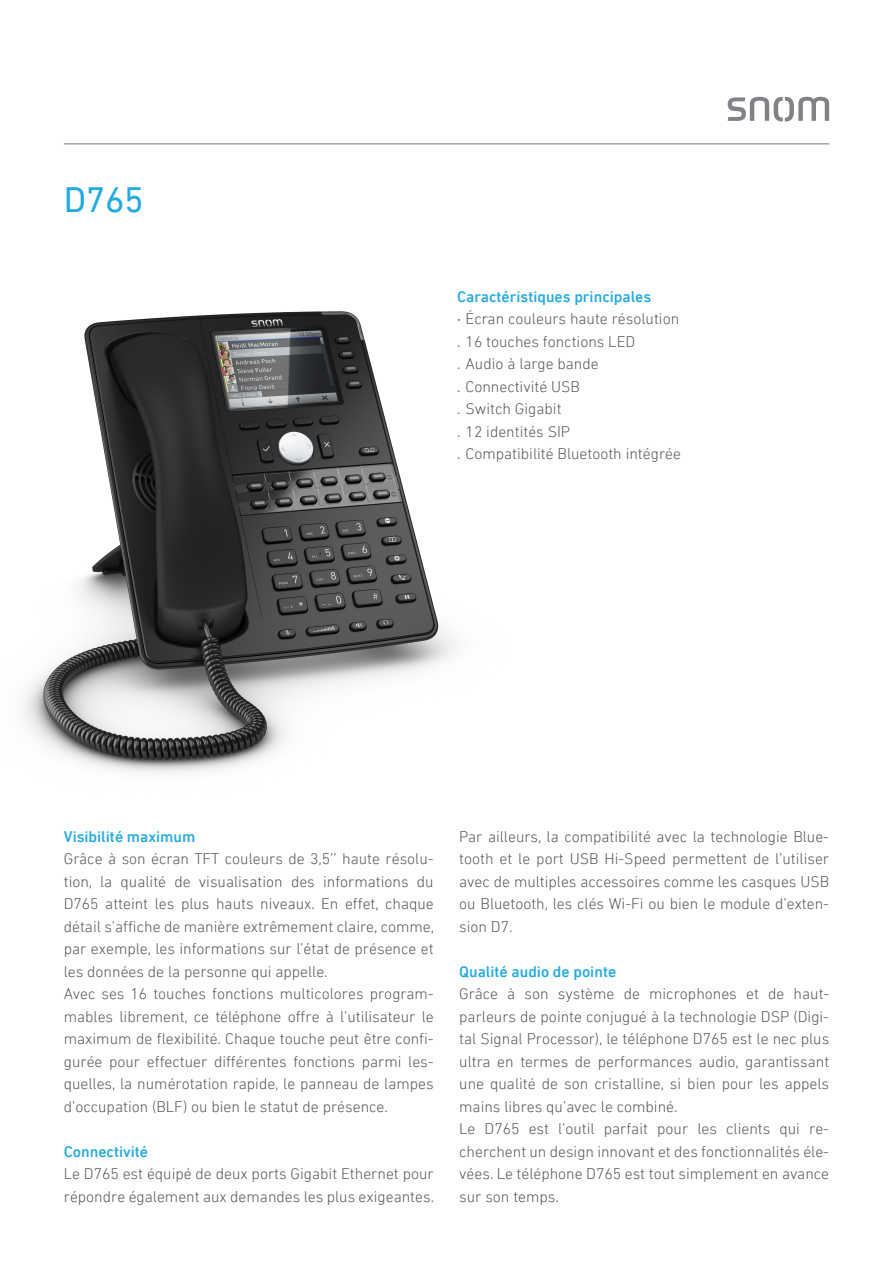
<style>
.page{position:relative;width:893px;height:1263px;background:#fff}
.page>*{position:absolute;margin:0;border:0;box-sizing:border-box;transform-origin:0 0}
.t1{font:36px "DIN Next LT Pro";color:#24aae1}
.Textkörper{font:300 15.75px/22.5px "DIN Next LT Pro";color:#57585a;text-align:justify}
.Textkörper-2{font:500 15.75px "DIN Next LT Pro";color:#24aae1}
.s1{font-weight:400}
</style>
<div class="page">
<hr style="left:64px;top:143px;width:765px;height:1px;background:#808285">
<img style="left:23px;top:311px;width:432px;height:462px">
<svg style="left:728px;top:97px;width:101px;height:25px"></svg>
<p class="t1" style="left:64px;top:178px;width:81px">D765</p>
<p class="Textkörper-2" style="left:457px;top:287px;width:196px">Caractéristiques principales</p>
<p class="Textkörper" style="left:457px;top:307px;width:224px"><span class="s1">·</span> Écran couleurs haute résolution</p>
<p class="Textkörper" style="left:457px;top:330px;width:180px">. 16 touches fonctions LED</p>
<p class="Textkörper" style="left:457px;top:352px;width:143px">. Audio à large bande</p>
<p class="Textkörper" style="left:457px;top:375px;width:124px">. Connectivité USB</p>
<p class="Textkörper" style="left:457px;top:397px;width:106px">. Switch Gigabit</p>
<p class="Textkörper" style="left:457px;top:420px;width:115px">. 12 identités SIP</p>
<p class="Textkörper" style="left:457px;top:442px;width:225px">. Compatibilité Bluetooth intégrée</p>
<p class="Textkörper-2" style="left:64px;top:827px;width:133px">Visibilité maximum</p>
<p class="Textkörper" style="left:64px;top:847px;width:372px">Grâce à son écran TFT couleurs de 3,5’’ haute résolu&shy;tion, la qualité de visualisation des informations du D765 atteint les plus hauts niveaux. En effet, chaque détail s’affiche de manière extrêmement claire, comme, par exemple, les informations sur l’état de présence et les données de la personne qui appelle.</p>
<p class="Textkörper" style="left:64px;top:982px;width:371px">Avec ses 16 touches fonctions multicolores program&shy;mables librement, ce téléphone offre à l’utilisateur le maximum de flexibilité. Chaque touche peut être confi&shy;gurée pour effectuer différentes fonctions parmi les&shy;quelles, la numérotation rapide, le panneau de lampes d’occupation (BLF) ou bien le statut de présence.</p>
<p class="Textkörper-2" style="left:64px;top:1142px;width:86px">Connectivité</p>
<p class="Textkörper" style="left:64px;top:1162px;width:372px">Le D765 est équipé de deux ports Gigabit Ethernet pour répondre également aux demandes les plus exigeantes.</p>
<p class="Textkörper" style="left:459px;top:825px;width:371px">Par ailleurs, la compatibilité avec la technologie Blue&shy;tooth et le port USB Hi-Speed permettent de l’utiliser avec de multiples accessoires comme les casques USB ou Bluetooth, les clés Wi-Fi ou bien le module d’exten&shy;sion D7.</p>
<p class="Textkörper-2" style="left:459px;top:962px;width:158px">Qualité audio de pointe</p>
<p class="Textkörper" style="left:459px;top:982px;width:371px">Grâce à son système de microphones et de haut&shy;parleurs de pointe conjugué à la technologie DSP (Digi&shy;tal Signal Processor), le téléphone D765 est le nec plus ultra en termes de performances audio, garantissant une qualité de son cristalline, si bien pour les appels mains libres qu’avec le combiné.</p>
<p class="Textkörper" style="left:459px;top:1117px;width:371px">Le D765 est l’outil parfait pour les clients qui re&shy;cherchent un design innovant et des fonctionnalités éle&shy;vées. Le téléphone D765 est tout simplement en avance sur son temps.</p>
</div>
